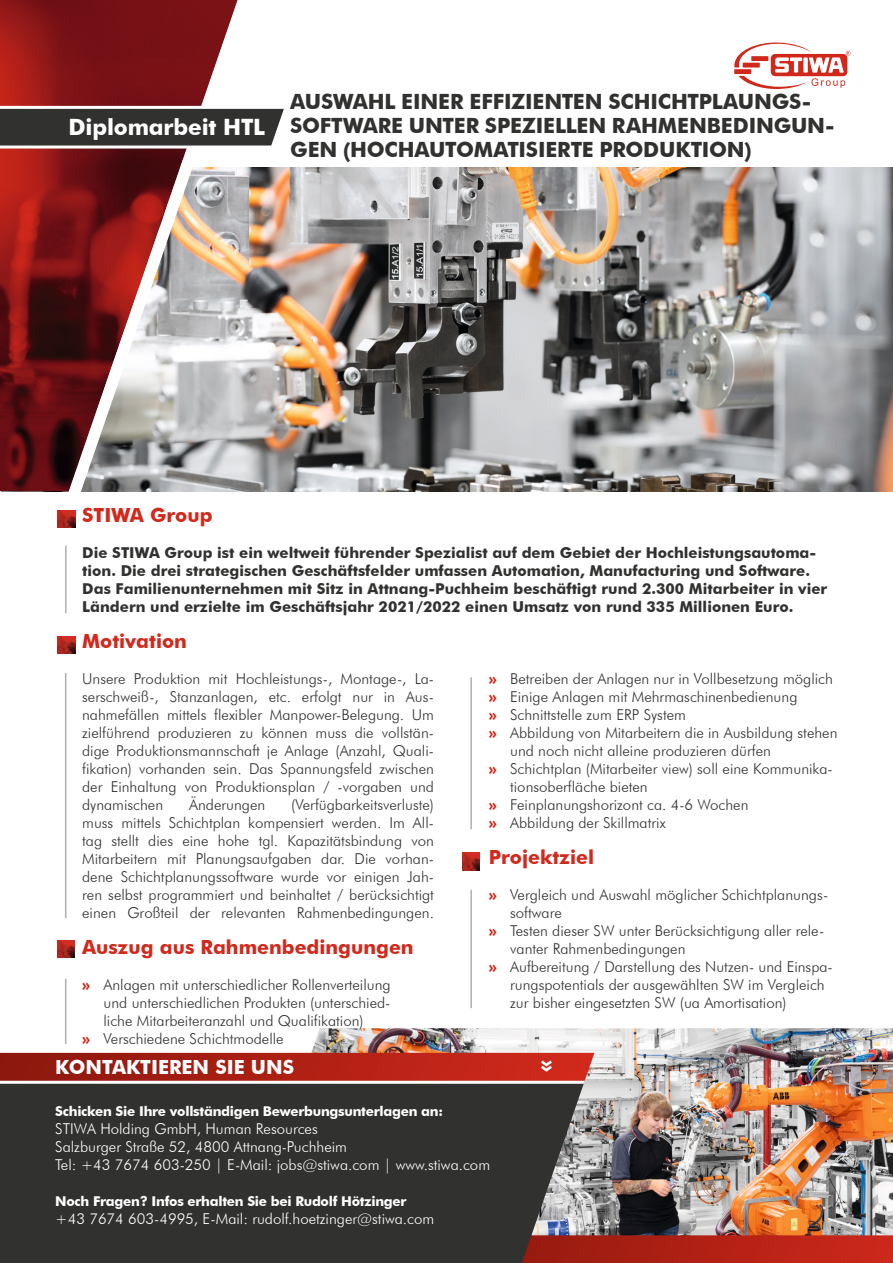
<style>
.page{position:relative;width:893px;height:1263px;background:#fff}
.page>*{position:absolute;margin:0;border:0;box-sizing:border-box;transform-origin:0 0}
.t1{font:700 22.5px "Futura BT";letter-spacing:-.01em;color:#fff}
.t2{font:700 21px/24px "Futura BT";letter-spacing:-.01em;color:#313130}
.t3{font:700 19.5px "Futura BT";color:#d2291c}
.t4{font:700 19.5px "Futura BT";color:#fff}
.t5{font:300 15px/18px "Futura BT";color:#313130;text-align:justify}
.t6{font:700 15px/18px "Futura BT";color:#313130}
.t7{font:300 15px/18px "Futura BT";color:#fff}
.t8{font:700 13.5px "Futura BT";letter-spacing:-.02em;color:#fff}
.s1{font-weight:700;color:#d2291c}
</style>
<div class="page">
<svg style="left:734px;top:43px;width:116px;height:46px"></svg>
<img style="left:238px;top:168px;width:655px;height:323px">
<img style="left:305px;top:1028px;width:588px;height:207px">
<img style="left:0;top:0;width:238px;height:491px">
<svg style="left:584px;top:1235px;width:309px;height:28px;background:#b52316"></svg>
<hr style="left:65px;top:546px;width:2px;height:67px;background:#afafb0">
<hr style="left:65px;top:673px;width:1px;height:245px;background:#afafb0">
<hr style="left:470px;top:890px;width:2px;height:118px;background:#afafb0">
<img style="left:58px;top:636px;width:17px;height:17px">
<div style="left:0;top:1084px;width:584px;height:179px;background:#313130"></div>
<svg style="left:0;top:1053px;width:594px;height:31px;background:#b5362c"></svg>
<svg style="left:65px;top:159px;width:129px;height:333px;background:#996e6d"></svg>
<svg style="left:0;top:104px;width:284px;height:46px;background:#585252"></svg>
<img style="left:463px;top:853px;width:17px;height:17px">
<img style="left:58px;top:511px;width:17px;height:17px">
<hr style="left:470px;top:677px;width:2px;height:152px;background:#afafb0">
<img style="left:57px;top:940px;width:17px;height:17px">
<hr style="left:65px;top:979px;width:1px;height:65px;background:#afafb0">
<h1 class="t1" style="left:69px;top:113px;width:198px">Diplomarbeit HTL</h1>
<h2 class="t2" style="left:290px;top:89px;width:546px">AUSWAHL EINER EFFIZIENTEN SCHICHTPLAUNGS-<br>SOFTWARE UNTER SPEZIELLEN RAHMENBEDINGUN-<br>GEN (HOCHAUTOMATISIERTE PRODUKTION)</h2>
<h3 class="t3" style="left:82px;top:503px;width:132px">STIWA Group</h3>
<p class="t6" style="left:82px;top:544px;width:746px">Die STIWA Group ist ein weltweit führender Spezialist auf dem Gebiet der Hochleistungsautoma&shy;tion. Die drei strategischen Geschäftsfelder umfassen Automation, Manufacturing und Software.<br>Das Familienunternehmen mit Sitz in Attnang-Puchheim beschäftigt rund 2.300 Mitarbeiter in vier Ländern und erzielte im Geschäftsjahr 2021/2022 einen Umsatz von rund 335 Millionen Euro.</p>
<h3 class="t3" style="left:82px;top:629px;width:106px">Motivation</h3>
<p class="t5" style="left:82px;top:670px;width:353px">Unsere Produktion mit Hochleistungs-, Montage-, La&shy;serschweiß-, Stanzanlagen, etc. erfolgt nur in Aus&shy;nahmefällen mittels flexibler Manpower-Belegung. Um zielführend produzieren zu können muss die vollstän&shy;dige Produktionsmannschaft je Anlage (Anzahl, Quali&shy;fikation) vorhanden sein. Das Spannungsfeld zwischen der Einhaltung von Produktionsplan / -vorgaben und dynamischen</p>
<p class="t5" style="left:489px;top:670px;width:346px"><span class="s1">»</span> Betreiben der Anlagen nur in Vollbesetzung möglich</p>
<p class="t5" style="left:489px;top:688px;width:310px"><span class="s1">»</span> Einige Anlagen mit Mehrmaschinenbedienung</p>
<p class="t5" style="left:489px;top:706px;width:199px"><span class="s1">»</span> Schnittstelle zum ERP System</p>
<p class="t5" style="left:489px;top:724px;width:350px"><span class="s1">»</span> Abbildung von Mitarbeitern die in Ausbildung stehen</p>
<p class="t5" style="left:510px;top:742px;width:262px">und noch nicht alleine produzieren dürfen</p>
<p class="t5" style="left:489px;top:760px;width:345px"><span class="s1">»</span> Schichtplan (Mitarbeiter view) soll eine Kommunika-</p>
<p class="t5" style="left:510px;top:778px;width:139px">tionsoberfläche bieten</p>
<p class="t5" style="left:489px;top:796px;width:261px"><span class="s1">»</span> Feinplanungshorizont ca. 4-6 Wochen</p>
<p class="t5" style="left:489px;top:814px;width:178px"><span class="s1">»</span> Abbildung der Skillmatrix</p>
<p class="t5" style="left:189px;top:796px;width:78px">Änderungen</p>
<p class="t5" style="left:82px;top:796px;width:353px;text-indent:209px">(Verfügbarkeitsverluste) muss mittels Schichtplan kompensiert werden. Im All&shy;tag stellt dies eine hohe tgl. Kapazitätsbindung von Mitarbeitern mit Planungsaufgaben dar. Die vorhan&shy;dene Schichtplanungssoftware wurde vor einigen Jah&shy;ren selbst programmiert und beinhaltet / berücksichtigt einen Großteil der relevanten Rahmenbedingungen.</p>
<h3 class="t3" style="left:489px;top:845px;width:107px">Projektziel</h3>
<p class="t5" style="left:489px;top:886px;width:341px"><span class="s1">»</span> Vergleich und Auswahl möglicher Schichtplanungs-</p>
<p class="t5" style="left:510px;top:904px;width:53px">software</p>
<p class="t5" style="left:489px;top:922px;width:337px"><span class="s1">»</span> Testen dieser SW unter Berücksichtigung aller rele-</p>
<p class="t5" style="left:510px;top:940px;width:177px">vanter Rahmenbedingungen</p>
<p class="t5" style="left:489px;top:958px;width:345px"><span class="s1">»</span> Aufbereitung / Darstellung des Nutzen- und Einspa-</p>
<p class="t5" style="left:510px;top:976px;width:316px">rungspotentials der ausgewählten SW im Vergleich</p>
<p class="t5" style="left:510px;top:994px;width:278px">zur bisher eingesetzten SW (ua Amortisation)</p>
<h3 class="t3" style="left:82px;top:935px;width:333px">Auszug aus Rahmenbedingungen</h3>
<p class="t5" style="left:82px;top:976px;width:310px"><span class="s1">»</span> Anlagen mit unterschiedlicher Rollenverteilung</p>
<p class="t5" style="left:104px;top:994px;width:288px">und unterschiedlichen Produkten (unterschied-</p>
<p class="t5" style="left:104px;top:1012px;width:262px">liche Mitarbeiteranzahl und Qualifikation)</p>
<p class="t5" style="left:82px;top:1030px;width:203px"><span class="s1">»</span> Verschiedene Schichtmodelle</p>
<h3 class="t4" style="left:55px;top:1055px;width:240px">KONTAKTIEREN SIE UNS</h3>
<h1 class="t1" style="left:563px;top:1060px;width:14px;rotate:90deg">»</h1>
<p class="t8" style="left:55px;top:1103px;width:389px">Schicken Sie Ihre voll ständigen Bewerbungsunterlagen an:</p>
<p class="t7" style="left:55px;top:1120px;width:436px">STIWA Holding GmbH, Human Resources<br>Salzburger Straße 52, 4800 Attnang-Puchheim<br>Tel: +43 7674 603-250 | E-Mail: jobs@stiwa.com | www.stiwa.com</p>
<p class="t8" style="left:55px;top:1193px;width:353px">Noch Fragen? Infos erhalten Sie bei Rudolf Hötzinger</p>
<p class="t7" style="left:55px;top:1210px;width:381px">+43 7674 603-4995, E-Mail: rudolf.hoetzinger@stiwa.com</p>
</div>
